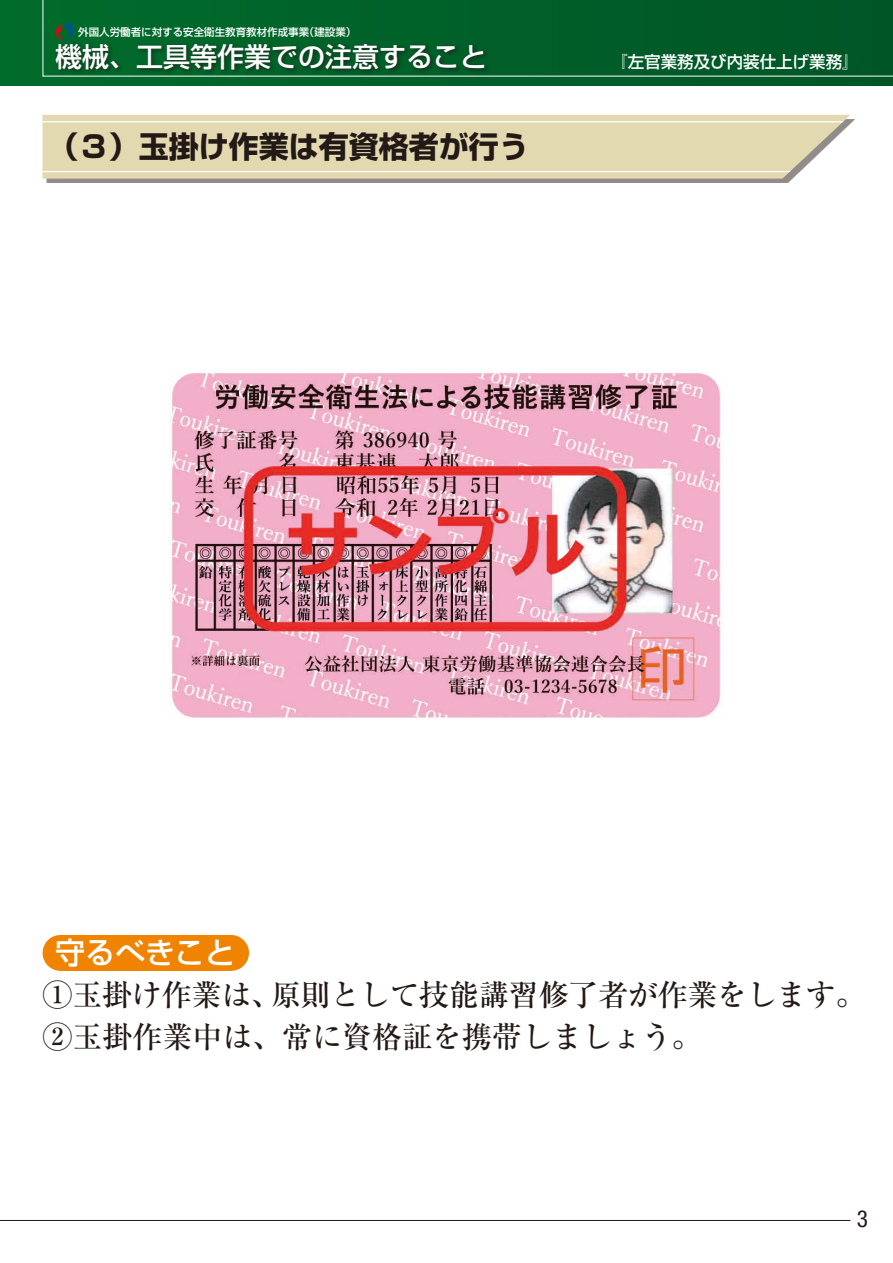
<style>
.page{position:relative;width:893px;height:1263px;background:#fff}
.page>*{position:absolute;margin:0;border:0;box-sizing:border-box;transform-origin:0 0}
.t1{font:500 30px/42px "Ryumin Pro";letter-spacing:-.005em;color:#231916}
.t2{font:700 30px "Shin Go Pro";color:#231916}
.t3{font:500 30px "Shin Go Pro";color:#fff}
.t4{font:500 27px "Shin Go Pro";color:#fff}
.t5{font:condensed 23.4px "Helvetica Neue LT Std";color:#231916}
.t6{font:500 16.5px "Shin Go Pro";color:#fff}
.t7{font:500 10.5px "Shin Go Pro";color:#fff}
</style>
<div class="page">
<hr style="left:0;top:1220px;width:850px;height:1px;background:#231916">
<div style="left:0;top:0;width:893px;height:85px;background:linear-gradient(to right,#006c2c,#005526)"></div>
<svg style="left:0;top:0;width:1px;height:77px"></svg>
<svg style="left:42px;top:0;width:851px;height:77px;background:#04612c"></svg>
<img style="left:170px;top:372px;width:553px;height:346px">
<div style="left:53px;top:41px;width:438px;height:34px;background:#231916;opacity:.75"></div>
<svg style="left:56px;top:21px;width:17px;height:20px"></svg>
<div style="left:47px;top:119px;width:808px;height:64px;background:#231916;opacity:.5"></div>
<svg style="left:43px;top:115px;width:807px;height:64px;background:#e2d9b2"></svg>
<svg style="left:43px;top:121px;width:801px;height:1px"></svg>
<svg style="left:43px;top:171px;width:748px;height:1px"></svg>
<div style="left:65px;top:935px;width:163px;height:36px;background:#f08300"></div>
<hr style="left:61px;top:935px;width:1px;height:36px;background:#f08300">
<hr style="left:230px;top:935px;width:1px;height:36px;background:#f08300">
<p class="t7" style="left:78px;top:23px;width:280px">外国人労働者に対する安全衛生教育教材作成事業（建設業）</p>
<p class="t4" style="left:55px;top:34px;width:433px">機械、工具等作業での注意すること</p>
<p class="t6" style="left:611px;top:48px;width:249px">『左官業務及び内装仕上げ業務』</p>
<p class="t2" style="left:49px;top:123px;width:482px">（３）玉掛け作業は有資格者が行う</p>
<p class="t3" style="left:55px;top:928px;width:182px">守るべきこと</p>
<p class="t1" style="left:43px;top:972px;width:825px">①玉掛け作業は、原則として技能講習修了者が作業をします。<br>②玉掛作業中は、常に資格証を携帯しましょう。</p>
<p class="t5" style="left:857px;top:1205px;width:13px">3</p>
</div>
